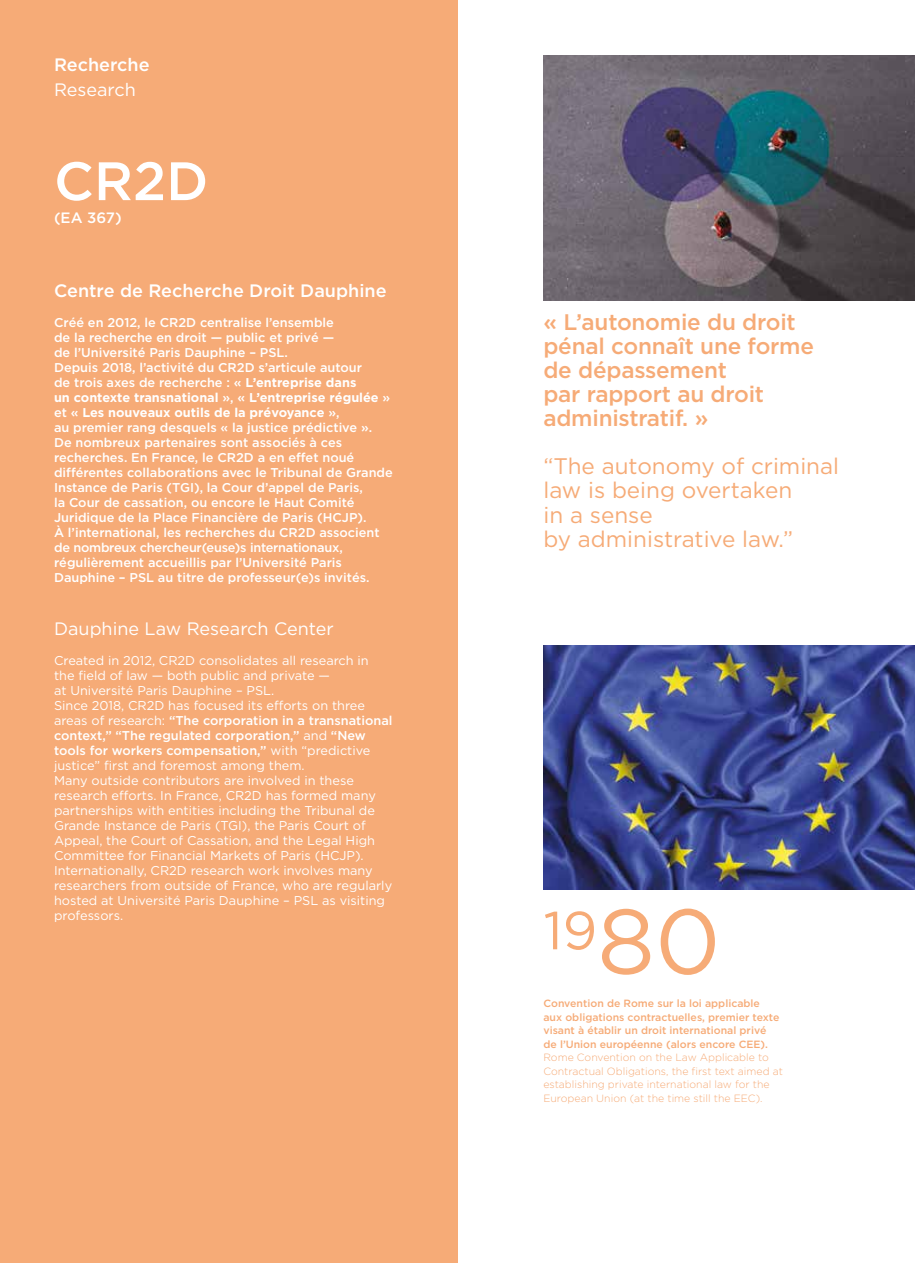
<style>
.page{position:relative;width:915px;height:1263px;background:#fff}
.page>*{position:absolute;margin:0;border:0;box-sizing:border-box;transform-origin:0 0}
.t1{font:500 54px "Gotham HTF";color:#fff}
.t2{font:53.4px "Gotham HTF";color:#f6ab77}
.t3{font:500 22.5px/24px "Gotham HTF";letter-spacing:-.01em;color:#f6ab77}
.t4{font:22.5px/24px "Gotham HTF";color:#f6ab77}
.t5{font:500 18px "Gotham HTF";color:#fff}
.t6{font:18px "Gotham HTF";color:#fff}
.t7{font:500 15px "Gotham HTF";color:#fff}
.t8{font:500 12.75px/15px "Gotham HTF";color:#fff}
.t9{font:12.75px/15px "Gotham HTF";color:#fff}
.t10{font:300 10.5px/13.5px "Gotham HTF";color:#f6ab77}
.t11{font:500 10.5px/13.5px "Gotham HTF";color:#f6ab77}
.s1{font-weight:700}
.s2{font-weight:500}
.s3{font-size:91.65px}
</style>
<div class="page">
<div style="left:0;top:0;width:457px;height:1263px;background:#f6ab77"></div>
<img style="left:543px;top:645px;width:371px;height:245px">
<img style="left:543px;top:55px;width:371px;height:246px">
<h3 class="t5" style="left:54px;top:54px;width:97px">Recherche</h3>
<h3 class="t6" style="left:54px;top:80px;width:83px">Research</h3>
<h1 class="t1" style="left:54px;top:150px;width:156px">CR2D</h1>
<p class="t7" style="left:54px;top:209px;width:69px">(EA 367)</p>
<h3 class="t5" style="left:54px;top:281px;width:334px">Centre de Recherche Droit Dauphine</h3>
<p class="t8" style="left:54px;top:315px;width:340px">Créé en 2012, le CR2D centralise l’ensemble<br>de la recherche en droit — public et privé —<br>de l’Université Paris Dauphine – PSL.<br>Depuis 2018, l’activité du CR2D s’articule autour<br>de trois axes de recherche : « <span class="s1">L’entreprise dans<br>un contexte transnational</span> », « <span class="s1">L’entreprise régulée</span> » et « <span class="s1">Les nouveaux outils de la prévoyance</span> »,<br>au premier rang desquels « la justice prédictive ».<br>De nombreux partenaires sont associés à ces recherches. En France, le CR2D a en effet noué différentes collaborations avec le Tribunal de Grande Instance de Paris (TGI), la Cour d’appel de Paris,<br>la Cour de cassation, ou encore le Haut Comité Juridique de la Place Financière de Paris (HCJP).<br>À l’international, les recherches du CR2D associent de nombreux chercheur(euse)s internationaux, régulièrement accueillis par l’Université Paris Dauphine – PSL au titre de professeur(e)s invités.</p>
<h3 class="t6" style="left:54px;top:618px;width:281px">Dauphine Law Research Center</h3>
<p class="t9" style="left:54px;top:653px;width:340px">Created in 2012, CR2D consolidates all research in the field of law — both public and private —<br>at Université Paris Dauphine – PSL.<br>Since 2018, CR2D has focused its efforts on three areas of research: <span class="s2">“The corporation in a transnational context,” “The regulated corporation,”</span> and <span class="s2">“New tools for workers compensation,”</span> with “predictive justice” first and foremost among them.<br>Many outside contributors are involved in these research efforts. In France, CR2D has formed many partnerships with entities including the Tribunal de Grande Instance de Paris (TGI), the Paris Court of Appeal, the Court of Cassation, and the Legal High Committee for Financial Markets of Paris (HCJP).<br>Internationally, CR2D research work involves many researchers from outside of France, who are regularly hosted at Université Paris Dauphine – PSL as visiting professors.</p>
<h3 class="t3" style="left:543px;top:310px;width:272px">« L’autonomie du droit pénal connaît une forme de dépassement<br>par rapport au droit administratif. »</h3>
<h3 class="t4" style="left:543px;top:454px;width:297px">“The autonomy of criminal law is being overtaken<br>in a sense<br>by administrative law.”</h3>
<h2 class="t2" style="left:543px;top:901px;width:178px">19<span class="s3">80</span></h2>
<p class="t11" style="left:543px;top:996px;width:237px">Convention de Rome sur la loi applicable aux obligations contractuelles, premier texte visant à établir un droit international privé de l’Union européenne (alors encore CEE).</p>
<p class="t10" style="left:543px;top:1050px;width:241px">Rome Convention on the Law Applicable to Contractual Obligations, the first text aimed at establishing private international law for the European Union (at the time still the EEC).</p>
</div>
